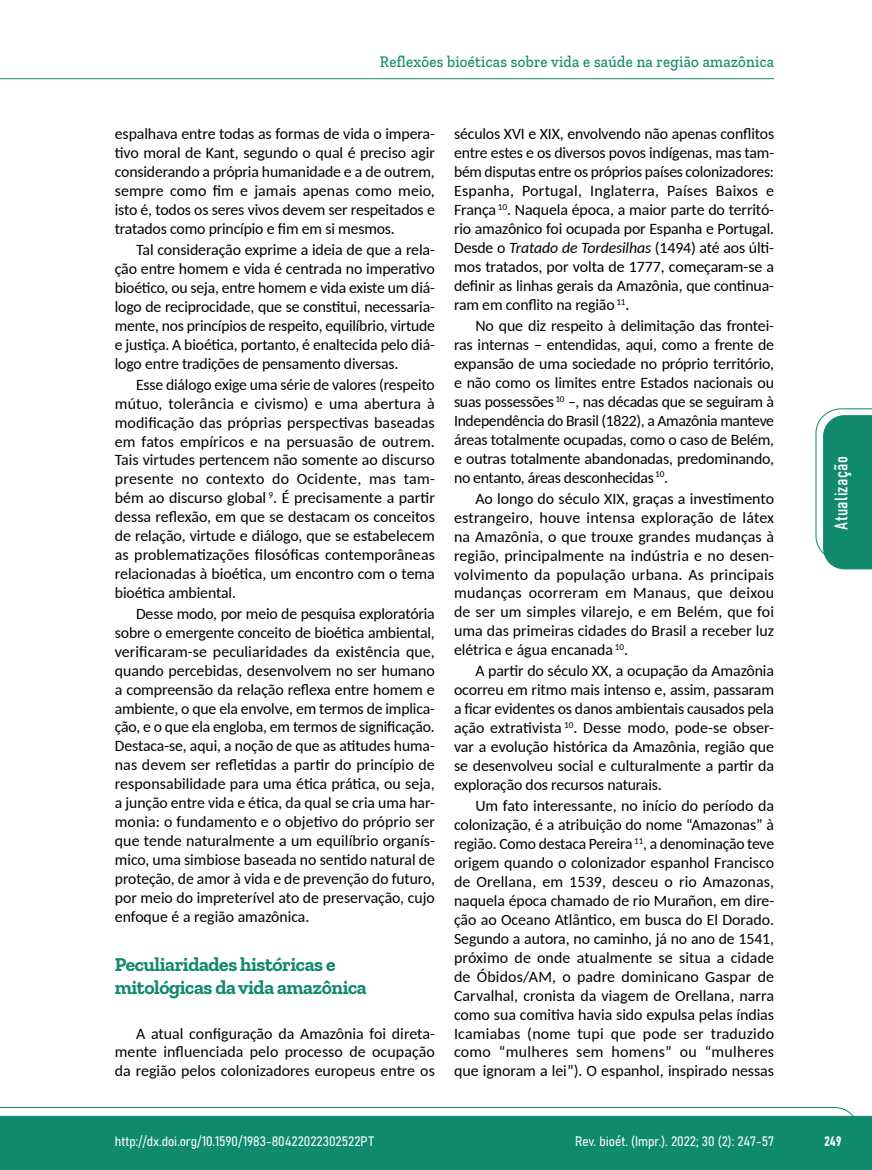
<style>
.page{position:relative;width:872px;height:1170px;background:#fff}
.page>*{position:absolute;margin:0;border:0;box-sizing:border-box;transform-origin:0 0}
.t1{font:700 19.5px/23.4px "Zilla Slab";letter-spacing:-.02em;color:#108a6e}
.t2{font:18px "Bahnschrift";letter-spacing:.02em;color:#fff}
.t3{font:500 16.5px "Zilla Slab";letter-spacing:.02em;color:#108a6e;scale:.9 1}
.t4{font:15.75px/18.9px "Carlito";letter-spacing:-.01em;color:#000;text-align:justify}
.t5{font:13.5px "Bahnschrift";color:#fff}
.s1{font-style:italic}
</style>
<div class="page">
<svg style="left:0;top:1107px;width:859px;height:62px;background:#2e9880"></svg>
<hr style="left:0;top:78px;width:774px;height:1px;background:#108a6e">
<svg style="left:815px;top:408px;width:57px;height:161px"></svg>
<p class="t3" style="left:380px;top:53px;width:439px">Reflexões bioéticas sobre vida e saúde na região amazônica</p>
<p class="t4" style="left:115px;top:124px;width:321px">espalhava entre todas as formas de vida o impera&shy;tivo moral de Kant, segundo o qual é preciso agir considerando a própria humanidade e a de outrem, sempre como fim e jamais apenas como meio, isto é, todos os seres vivos devem ser respeitados e tratados como princípio e fim em si mesmos.</p>
<p class="t4" style="left:115px;top:240px;width:321px;text-indent:21px">Tal consideração exprime a ideia de que a rela&shy;ção entre homem e vida é centrada no imperativo bioético, ou seja, entre homem e vida existe um diá&shy;logo de reciprocidade, que se constitui, necessaria&shy;mente, nos princípios de respeito, equilíbrio, virtude e justiça. A bioética, portanto, é enaltecida pelo diá&shy;logo entre tradições de pensamento diversas.</p>
<p class="t4" style="left:115px;top:374px;width:321px;text-indent:21px">Esse diálogo exige uma série de valores (respeito mútuo, tolerância e civismo) e uma abertura à modificação das próprias perspectivas baseadas em fatos empíricos e na persuasão de outrem.<br>Tais virtudes pertencem não somente ao discurso presente no contexto do Ocidente, mas tam&shy;bém ao discurso global <sup>9</sup>. É precisamente a partir dessa reflexão, em que se destacam os conceitos de relação, virtude e diálogo, que se estabelecem as problematizações filosóficas contemporâneas relacionadas à bioética, um encontro com o tema bioética ambiental.</p>
<p class="t4" style="left:115px;top:603px;width:322px;text-indent:21px">Desse modo, por meio de pesquisa exploratória sobre o emergente conceito de bioética ambiental, verificaram-se peculiaridades da existência que, quando percebidas, desenvolvem no ser humano a compreensão da relação reflexa entre homem e ambiente, o que ela envolve, em termos de implica&shy;ção, e o que ela engloba, em termos de significação.<br>Destaca-se, aqui, a noção de que as atitudes huma&shy;nas devem ser refletidas a partir do princípio de responsabilidade para uma ética prática, ou seja, a junção entre vida e ética, da qual se cria uma har&shy;monia: o fundamento e o objetivo do próprio ser que tende naturalmente a um equilíbrio organís&shy;mico, uma simbiose baseada no sentido natural de proteção, de amor à vida e de prevenção do futuro, por meio do impreterível ato de preservação, cujo enfoque é a região amazônica.</p>
<p class="t1" style="left:115px;top:952px;width:253px">Peculiaridades históricas e mitológicas da vida amazônica</p>
<p class="t4" style="left:115px;top:1023px;width:321px;text-indent:21px">A atual configuração da Amazônia foi direta&shy;mente influenciada pelo processo de ocupação da região pelos colonizadores europeus entre os</p>
<p class="t4" style="left:454px;top:124px;width:322px">séculos XVI e XIX, envolvendo não apenas conflitos entre estes e os diversos povos indígenas, mas tam&shy;bém disputas entre os próprios países colonizadores:<br>Espanha, Portugal, Inglaterra, Países Baixos e França <sup>10</sup>. Naquela época, a maior parte do territó&shy;rio amazônico foi ocupada por Espanha e Portugal.<br>Desde o <span class="s1">Tratado de Tordesilhas</span> (1494) até aos últi&shy;mos tratados, por volta de 1777, começaram-se a definir as linhas gerais da Amazônia, que continua&shy;ram em conflito na região <sup>11</sup>.</p>
<p class="t4" style="left:454px;top:315px;width:321px;text-indent:21px">No que diz respeito à delimitação das frontei&shy;ras internas – entendidas, aqui, como a frente de expansão de uma sociedade no próprio território, e não como os limites entre Estados nacionais ou suas possessões <sup>10</sup> –, nas décadas que se seguiram à Independência do Brasil (1822), a Amazônia manteve áreas totalmente ocupadas, como o caso de Belém, e outras totalmente abandonadas, predominando, no entanto, áreas desconhecidas <sup>10</sup>.</p>
<p class="t4" style="left:454px;top:488px;width:322px;text-indent:21px">Ao longo do século XIX, graças a investimento estrangeiro, houve intensa exploração de látex na Amazônia, o que trouxe grandes mudanças à região, principalmente na indústria e no desen&shy;volvimento da população urbana. As principais mudanças ocorreram em Manaus, que deixou de ser um simples vilarejo, e em Belém, que foi uma das primeiras cidades do Brasil a receber luz elétrica e água encanada <sup>10</sup>.</p>
<p class="t4" style="left:454px;top:661px;width:321px;text-indent:21px">A partir do século XX, a ocupação da Amazônia ocorreu em ritmo mais intenso e, assim, passaram a ficar evidentes os danos ambientais causados pela ação extrativista <sup>10</sup>. Desse modo, pode-se obser&shy;var a evolução histórica da Amazônia, região que se desenvolveu social e culturalmente a partir da exploração dos recursos naturais.</p>
<p class="t4" style="left:454px;top:795px;width:322px;text-indent:21px">Um fato interessante, no início do período da colonização, é a atribuição do nome “Amazonas” à região. Como destaca Pereira <sup>11</sup>, a denominação teve origem quando o colonizador espanhol Francisco de Orellana, em 1539, desceu o rio Amazonas, naquela época chamado de rio Murañon, em dire&shy;ção ao Oceano Atlântico, em busca do El Dorado.<br>Segundo a autora, no caminho, já no ano de 1541, próximo de onde atualmente se situa a cidade de Óbidos/AM, o padre dominicano Gaspar de Carvalhal, cronista da viagem de Orellana, narra como sua comitiva havia sido expulsa pelas índias Icamiabas (nome tupi que pode ser traduzido como “mulheres sem homens” ou “mulheres que ignoram a lei”). O espanhol, inspirado nessas</p>
<p class="t2" style="left:827px;top:529px;width:75px;rotate:-90deg">Atualização</p>
<p class="t5" style="left:115px;top:1131px;width:261px">http://dx.doi.org/10.1590/1983-80422022302522PT</p>
<p class="t5" style="left:575px;top:1131px;width:200px">Rev. bioét. (Impr.). 2022; 30 (2): 247-57</p>
<p class="t5" style="left:824px;top:1130px;width:18px">249</p>
</div>
